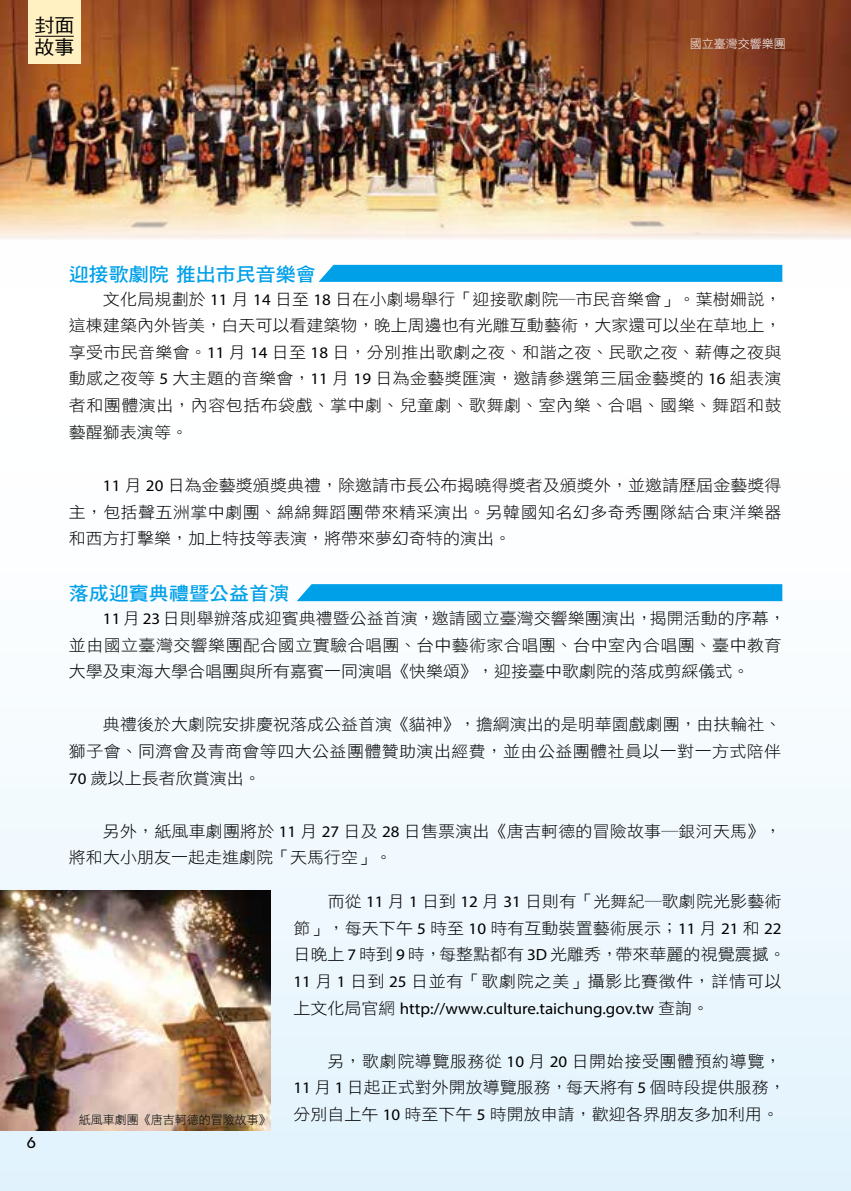
<style>
.page{position:relative;width:851px;height:1191px;background:#fff}
.page>*{position:absolute;margin:0;border:0;box-sizing:border-box;transform-origin:0 0}
.t1{font:19px "DF Hei Std W7";color:#00a0e9;scale:1.05 1}
.t2{font:19px/22px "DF Hei Std W5";color:#000;scale:1.05 1}
.t3{font:16.2px/26.6px "DF Hei Std W3";letter-spacing:.005em;color:#000;scale:1.05 1}
.t4{font:16.2px "Myriad Pro";color:#000;scale:1.05 1}
.t5{font:15.6px "Bauhaus";color:#000}
.t6{font:12px "DF Hei Std W3";color:#000}
.t7{font:12px "DF Hei Std W3";color:#fff}
.s1{font-family:"Myriad Pro"}
.s2{font-family:"DF Hei Std W3"}
</style>
<div class="page">
<div style="left:0;top:344px;width:850px;height:847px;background:linear-gradient(to bottom,#fff,#e3f3fc)"></div>
<img style="left:0;top:0;width:850px;height:282px">
<img style="left:0;top:890px;width:271px;height:240px">
<div style="left:28px;top:0;width:53px;height:63px;background:#fff1c2"></div>
<hr style="left:35px;top:36px;width:39px;height:1px;background:#000">
<svg style="left:297px;top:584px;width:485px;height:17px;background:#05a2e9"></svg>
<div style="left:67px;top:1101px;width:209px;height:36px;background:#fff;opacity:.75"></div>
<svg style="left:318px;top:265px;width:464px;height:17px;background:#06a2e9"></svg>
<p class="t2" style="left:34px;top:14px;width:40px">封面故事</p>
<p class="t7" style="left:689px;top:37px;width:97px">國立臺灣交響樂團</p>
<p class="t5" style="left:27px;top:1133px;width:10px">6</p>
<p class="t1" style="left:69px;top:263px;width:236px">迎接歌劇院 推出市民音樂會</p>
<p class="t3" style="left:69px;top:285px;width:680px;text-align:justify;text-indent:34px">文化局規劃於 <span class="s1">11</span> 月 <span class="s1">14</span> 日至 <span class="s1">18</span> 日在小劇場舉行「迎接歌劇院─市民音樂會」。葉樹姍說，這棟建築內外皆美，白天可以看建築物，晚上周邊也有光雕互動藝術，大家還可以坐在草地上，享受市民音樂會。<span class="s1">11</span> 月 <span class="s1">14</span> 日至 <span class="s1">18</span> 日，分別推出歌劇之夜、和諧之夜、民歌之夜、薪傳之夜與動感之夜等 <span class="s1">5</span> 大主題的音樂會，<span class="s1">11</span> 月 <span class="s1">19</span> 日為金藝獎匯演，邀請參選第三屆金藝獎的 <span class="s1">16</span> 組表演者和團體演出，內容包括布袋戲、掌中劇、兒童劇、歌舞劇、室內樂、合唱、國樂、舞蹈和鼓藝醒獅表演等。</p>
<p class="t3" style="left:69px;top:471px;width:680px;text-align:justify;text-indent:34px"><span class="s1">11</span> 月 <span class="s1">20</span> 日為金藝獎頒獎典禮，除邀請市長公布揭曉得獎者及頒獎外，並邀請歷屆金藝獎得主，包括聲五洲掌中劇團、綿綿舞蹈團帶來精采演出。另韓國知名幻多奇秀團隊結合東洋樂器和西方打擊樂，加上特技等表演，將帶來夢幻奇特的演出。</p>
<p class="t1" style="left:69px;top:583px;width:211px">落成迎賓典禮暨公益首演</p>
<p class="t3" style="left:69px;top:604px;width:684px;text-indent:34px"><span class="s1">11</span>月 <span class="s1">23</span>日則舉辦落成迎賓典禮暨公益首演，邀請國立臺灣交響樂團演出，揭開活動的序幕，並由國立臺灣交響樂團配合國立實驗合唱團、台中藝術家合唱團、台中室內合唱團、臺中教育大學及東海大學合唱團與所有嘉賓一同演唱《快樂頌》，迎接臺中歌劇院的落成剪綵儀式。</p>
<p class="t3" style="left:69px;top:711px;width:680px;text-align:justify;text-indent:34px">典禮後於大劇院安排慶祝落成公益首演《貓神》，擔綱演出的是明華園戲劇團，由扶輪社、獅子會、同濟會及青商會等四大公益團體贊助演出經費，並由公益團體社員以一對一方式陪伴<span class="s1">70</span> 歲以上長者欣賞演出。</p>
<p class="t3" style="left:69px;top:817px;width:680px;text-indent:34px">另外，紙風車劇團將於 <span class="s1">11</span> 月 <span class="s1">27</span> 日及 <span class="s1">28</span> 日售票演出《唐吉軻德的冒險故事─銀河天馬》，將和大小朋友一起走進劇院「天馬行空」。</p>
<p class="t3" style="left:293px;top:887px;width:470px;text-indent:34px">而從 <span class="s1">11</span> 月 <span class="s1">1</span> 日到 <span class="s1">12</span> 月 <span class="s1">31</span> 日則有「光舞紀─歌劇院光影藝術節」，每天下午 <span class="s1">5</span> 時至 <span class="s1">10</span> 時有互動裝置藝術展示；<span class="s1">11</span> 月 <span class="s1">21</span> 和 <span class="s1">22</span>日晚上 <span class="s1">7</span> 時到 <span class="s1">9</span> 時，每整點都有 <span class="s1">3D</span> 光雕秀，帶來華麗的視覺震撼。<span class="s1">11</span> 月 <span class="s1">1</span> 日到 <span class="s1">25</span> 日並有「歌劇院之美」攝影比賽徵件，詳情可以</p>
<p class="t4" style="left:293px;top:998px;width:397px"><span class="s2">上文化局官網</span> http://www.culture.taichung.gov.tw <span class="s2">查詢。</span></p>
<p class="t3" style="left:293px;top:1047px;width:470px;text-indent:34px">另，歌劇院導覽服務從 <span class="s1">10</span> 月 <span class="s1">20</span> 日開始接受團體預約導覽，<br><span class="s1">11</span> 月 <span class="s1">1</span> 日起正式對外開放導覽服務，每天將有 <span class="s1">5</span> 個時段提供服務，分別自上午 <span class="s1">10</span> 時至下午 <span class="s1">5</span> 時開放申請，歡迎各界朋友多加利用。</p>
<p class="t6" style="left:79px;top:1112px;width:194px">紙風車劇團《唐吉軻德的冒險故事》</p>
</div>
